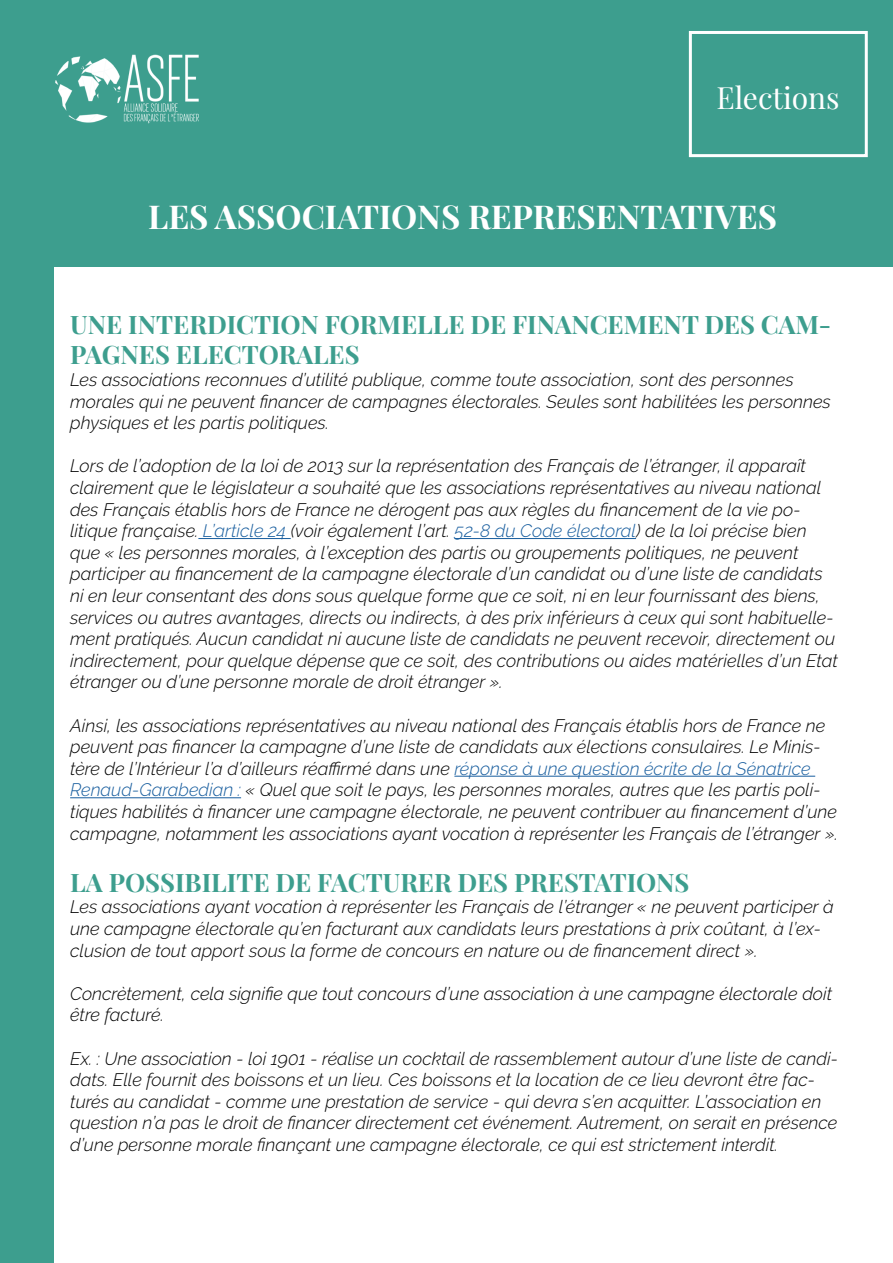
<style>
.page{position:relative;width:893px;height:1263px;background:#fff}
.page>*{position:absolute;margin:0;border:0;box-sizing:border-box;transform-origin:0 0}
.Titre_de_rubrique_lo{font:700 33px "Playfair Display";color:#fff}
.t1{font:30px "Playfair Display";color:#fff}
.titre{font:700 25.5px/30.6px "Playfair Display";color:#3d9e8e}
.remarque{font:italic 300 18px/21.6px "Raleway";color:#000}
.s1{color:#175d9e}
</style>
<div class="page">
<div style="left:0;top:0;width:893px;height:267px;background:#3d9e8e"></div>
<div style="left:0;top:255px;width:54px;height:1008px;background:#3d9e8e"></div>
<img style="left:55px;top:54px;width:144px;height:70px">
<div style="left:689px;top:31px;width:179px;height:126px;border:3px solid #fff"></div>
<hr style="left:198px;top:538px;width:93px;height:1px;background:#175d9e">
<hr style="left:455px;top:538px;width:181px;height:1px;background:#175d9e">
<hr style="left:454px;top:776px;width:361px;height:1px;background:#175d9e">
<hr style="left:70px;top:797px;width:171px;height:1px;background:#175d9e">
<h2 class="t1" style="left:716px;top:75px;width:124px">Elections</h2>
<p class="Titre_de_rubrique_lo" style="left:148px;top:191px;width:630px">LES ASSOCIATIONS REPRESENTATIVES</p>
<p class="titre" style="left:70px;top:307px;width:762px">UNE INTERDICTION FORMELLE DE FINANCEMENT DES CAM-<br>PAGNES ELECTORALES</p>
<p class="remarque" style="left:70px;top:369px;width:762px">Les associations reconnues d’utilité publique, comme toute association, sont des personnes morales qui ne peuvent financer de campagnes électorales. Seules sont habilitées les personnes physiques et les partis politiques.</p>
<p class="remarque" style="left:70px;top:455px;width:769px">Lors de l’adoption de la loi de 2013 sur la représentation des Français de l’étranger, il apparaît clairement que le législateur a souhaité que les associations représentatives au niveau national des Français établis hors de France ne dérogent pas aux règles du financement de la vie po&shy;litique française. <span class="s1">L’article 24</span> (voir également l’art. <span class="s1">52-8 du Code électoral</span>) de la loi précise bien que « les personnes morales, à l’exception des partis ou groupements politiques, ne peuvent participer au financement de la campagne électorale d’un candidat ou d’une liste de candidats ni en leur consentant des dons sous quelque forme que ce soit, ni en leur fournissant des biens, services ou autres avantages, directs ou indirects, à des prix inférieurs à ceux qui sont habituelle&shy;ment pratiqués. Aucun candidat ni aucune liste de candidats ne peuvent recevoir, directement ou indirectement, pour quelque dépense que ce soit, des contributions ou aides matérielles d’un Etat étranger ou d’une personne morale de droit étranger ».</p>
<p class="remarque" style="left:70px;top:714px;width:769px">Ainsi, les associations représentatives au niveau national des Français établis hors de France ne peuvent pas financer la campagne d’une liste de candidats aux élections consulaires. Le Minis&shy;tère de l’Intérieur l’a d’ailleurs réaffirmé dans une <span class="s1">réponse à une question écrite de la Sénatrice Renaud-Garabedian :</span> « Quel que soit le pays, les personnes morales, autres que les partis poli&shy;tiques habilités à financer une campagne électorale, ne peuvent contribuer au financement d’une campagne, notamment les associations ayant vocation à représenter les Français de l’étranger ».</p>
<p class="titre" style="left:70px;top:865px;width:621px">LA POSSIBILITE DE FACTURER DES PRESTATIONS</p>
<p class="remarque" style="left:70px;top:896px;width:765px">Les associations ayant vocation à représenter les Français de l’étranger « ne peuvent participer à une campagne électorale qu’en facturant aux candidats leurs prestations à prix coûtant, à l’ex&shy;clusion de tout apport sous la forme de concours en nature ou de financement direct ».</p>
<p class="remarque" style="left:70px;top:983px;width:764px">Concrètement, cela signifie que tout concours d’une association à une campagne électorale doit être facturé.</p>
<p class="remarque" style="left:70px;top:1047px;width:769px">Ex. : Une association - loi 1901 - réalise un cocktail de rassemblement autour d’une liste de candi&shy;dats. Elle fournit des boissons et un lieu. Ces boissons et la location de ce lieu devront être fac&shy;turés au candidat - comme une prestation de service - qui devra s’en acquitter. L’association en question n’a pas le droit de financer directement cet événement. Autrement, on serait en présence d’une personne morale finançant une campagne électorale, ce qui est strictement interdit.</p>
</div>
